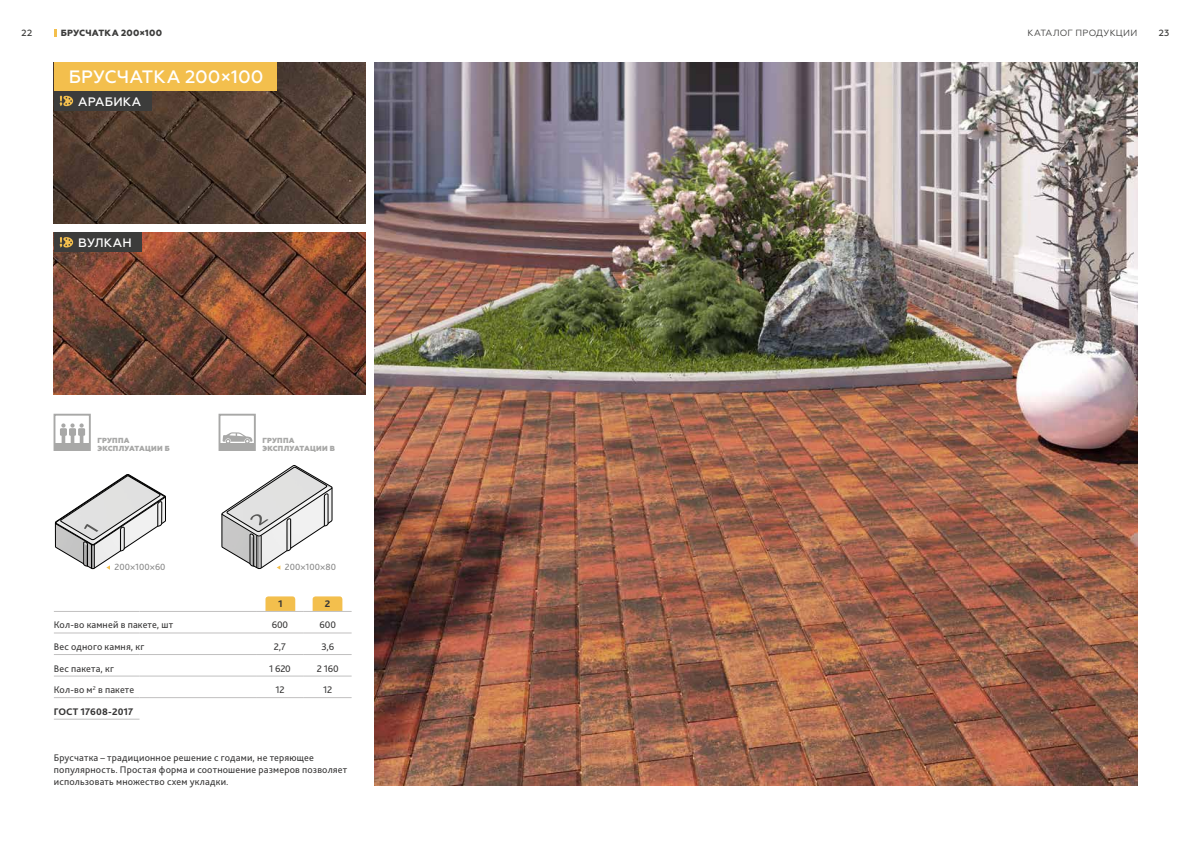
<style>
.page{position:relative;width:1191px;height:842px;background:#fff}
.page>*{position:absolute;margin:0;border:0;box-sizing:border-box;transform-origin:0 0}
.t1{font:500 17.9px "Geometria";letter-spacing:.005em;color:#fff}
.t2{font:500 12.2px "Geometria";letter-spacing:.015em;color:#fff}
.t3{font:10px/12px "Bliss Pro";letter-spacing:.02em;color:#373636}
.t4{font:800 10px "Bliss Pro";letter-spacing:.005em;color:#373636}
.t5{font:9.4px "Bliss Pro";letter-spacing:.005em;color:#878787}
.t6{font:9px "Geometria";letter-spacing:.03em;color:#3c3c3b}
.t7{font:800 9px "Geometria";letter-spacing:.02em;color:#3c3c3b}
.t8{font:500 9px "Geometria";color:#3c3c3b}
.t9{font:800 7.4px/8.1px "Geometria";letter-spacing:.035em;color:#a8a8a7}
</style>
<div class="page">
<svg style="left:265px;top:596px;width:30px;height:15px"></svg>
<svg style="left:313px;top:596px;width:29px;height:15px"></svg>
<img style="left:374px;top:62px;width:763px;height:723px">
<svg style="left:54px;top:29px;width:2px;height:7px"></svg>
<img style="left:54px;top:62px;width:312px;height:162px">
<img style="left:54px;top:232px;width:312px;height:162px">
<svg style="left:221px;top:465px;width:112px;height:105px"></svg>
<svg style="left:55px;top:474px;width:111px;height:96px"></svg>
<hr style="left:54px;top:632px;width:85px;height:1px;background:#c1c0c0">
<hr style="left:139px;top:632px;width:117px;height:1px;background:#c1c0c0">
<hr style="left:256px;top:654px;width:48px;height:1px;background:#c1c0c0">
<hr style="left:304px;top:654px;width:47px;height:1px;background:#c1c0c0">
<hr style="left:54px;top:654px;width:85px;height:1px;background:#c1c0c0">
<hr style="left:139px;top:654px;width:117px;height:1px;background:#c1c0c0">
<hr style="left:54px;top:675px;width:85px;height:1px;background:#c1c0c0">
<hr style="left:139px;top:675px;width:117px;height:1px;background:#c1c0c0">
<hr style="left:256px;top:675px;width:48px;height:1px;background:#c1c0c0">
<hr style="left:304px;top:675px;width:47px;height:1px;background:#c1c0c0">
<hr style="left:54px;top:697px;width:85px;height:1px;background:#c1c0c0">
<hr style="left:139px;top:697px;width:117px;height:1px;background:#c1c0c0">
<hr style="left:256px;top:697px;width:48px;height:1px;background:#c1c0c0">
<hr style="left:304px;top:697px;width:47px;height:1px;background:#c1c0c0">
<hr style="left:54px;top:719px;width:85px;height:1px;background:#c1c0c0">
<hr style="left:54px;top:611px;width:85px;height:1px;background:#c1c0c0">
<hr style="left:139px;top:611px;width:117px;height:1px;background:#c1c0c0">
<hr style="left:256px;top:611px;width:48px;height:1px;background:#c1c0c0">
<hr style="left:304px;top:611px;width:47px;height:1px;background:#c1c0c0">
<hr style="left:256px;top:632px;width:48px;height:1px;background:#c1c0c0">
<hr style="left:304px;top:632px;width:47px;height:1px;background:#c1c0c0">
<hr style="left:55px;top:443px;width:35px;height:2px;background:#a8a8a7">
<svg style="left:60px;top:423px;width:25px;height:20px"></svg>
<div style="left:54px;top:414px;width:37px;height:37px;border:2px solid #a8a8a7"></div>
<div style="left:54px;top:444px;width:36px;height:6px;background:#a8a8a7"></div>
<svg style="left:222px;top:432px;width:31px;height:11px"></svg>
<hr style="left:220px;top:443px;width:35px;height:2px;background:#a8a8a7">
<div style="left:218px;top:414px;width:38px;height:37px;border:2px solid #a8a8a7"></div>
<div style="left:219px;top:444px;width:36px;height:6px;background:#a8a8a7"></div>
<div style="left:54px;top:62px;width:223px;height:29px;background:#f3bf4d"></div>
<div style="left:54px;top:91px;width:97px;height:20px;background:#3c3c3b"></div>
<div style="left:54px;top:232px;width:88px;height:20px;background:#3c3c3b"></div>
<svg style="left:60px;top:96px;width:13px;height:10px"></svg>
<svg style="left:60px;top:237px;width:13px;height:11px"></svg>
<p class="t8" style="left:22px;top:27px;width:12px">22</p>
<p class="t6" style="left:1027px;top:27px;width:111px">КАТАЛОГ ПРОДУКЦИИ</p>
<p class="t8" style="left:1158px;top:27px;width:12px">23</p>
<p class="t7" style="left:61px;top:27px;width:103px">БРУСЧАТКА 200×100</p>
<h1 class="t1" style="left:69px;top:67px;width:196px">БРУСЧАТКА 200×100</h1>
<p class="t2" style="left:78px;top:94px;width:64px">АРАБИКА</p>
<p class="t2" style="left:78px;top:236px;width:55px">ВУЛКАН</p>
<p class="t9" style="left:97px;top:436px;width:74px">ГРУППА<br>ЭКСПЛУАТАЦИИ Б</p>
<p class="t9" style="left:262px;top:436px;width:74px">ГРУППА<br>ЭКСПЛУАТАЦИИ B</p>
<p class="t5" style="left:115px;top:561px;width:52px">200×100×60</p>
<p class="t5" style="left:285px;top:561px;width:53px">200×100×80</p>
<p class="t4" style="left:278px;top:598px;width:6px">1</p>
<p class="t4" style="left:325px;top:598px;width:7px">2</p>
<p class="t3" style="left:54px;top:619px;width:121px">Кол-во камней в пакете, шт</p>
<p class="t3" style="left:272px;top:619px;width:18px">600</p>
<p class="t3" style="left:319px;top:619px;width:18px">600</p>
<p class="t3" style="left:54px;top:640px;width:92px">Вес одного камня, кг</p>
<p class="t3" style="left:274px;top:640px;width:14px">2,7</p>
<p class="t3" style="left:321px;top:640px;width:14px">3,6</p>
<p class="t3" style="left:54px;top:662px;width:62px">Вес пакета, кг</p>
<p class="t3" style="left:269px;top:662px;width:23px">1 620</p>
<p class="t3" style="left:317px;top:662px;width:23px">2 160</p>
<p class="t3" style="left:54px;top:683px;width:82px">Кол-во м<sup>2</sup> в пакете</p>
<p class="t3" style="left:275px;top:683px;width:11px">12</p>
<p class="t3" style="left:323px;top:683px;width:11px">12</p>
<p class="t4" style="left:54px;top:705px;width:81px">ГОСТ 17608-2017</p>
<p class="t3" style="left:54px;top:752px;width:295px">Брусчатка – традиционное решение с годами, не теряющее популярность. Простая форма и соотношение размеров позволяет использовать множество схем укладки.</p>
</div>
